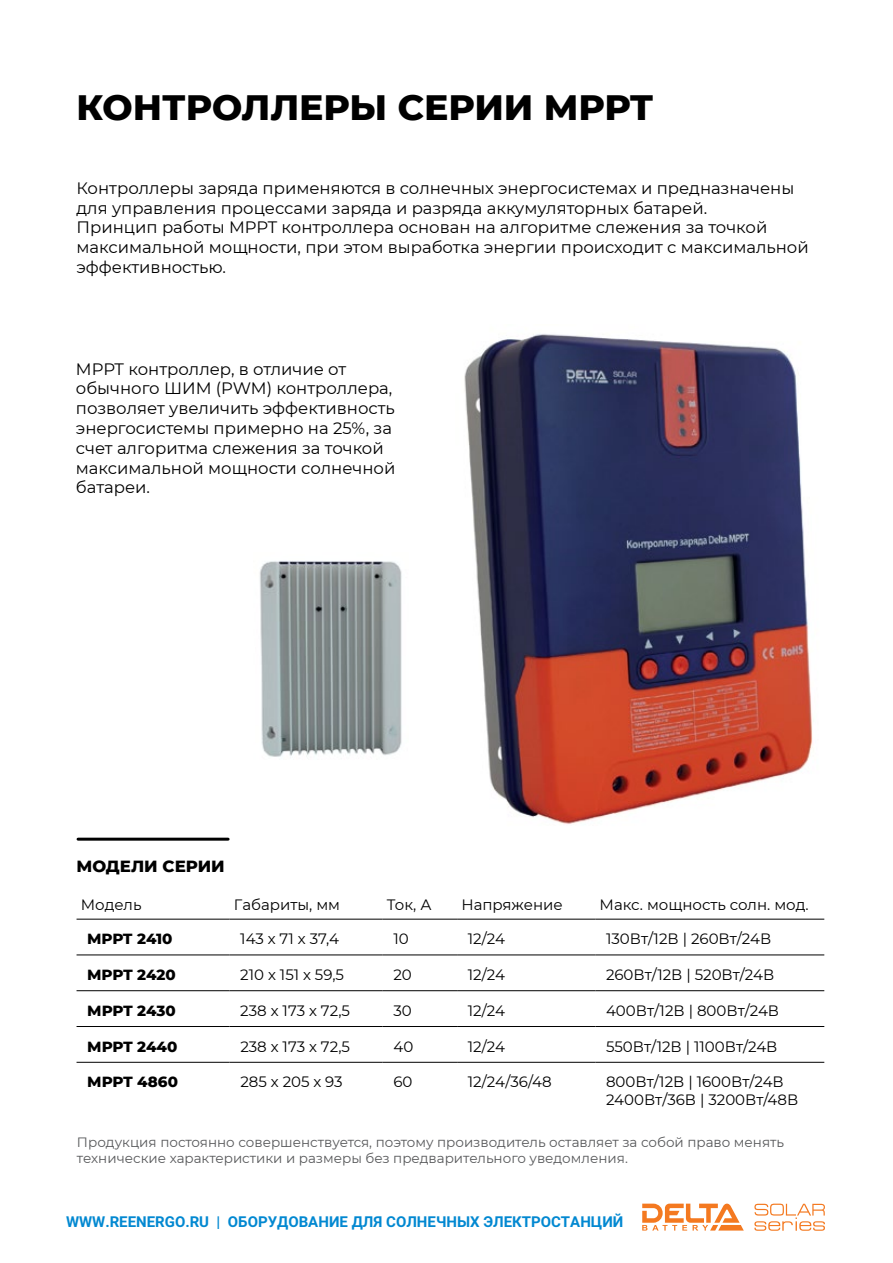
<style>
.page{position:relative;width:893px;height:1263px;background:#fff}
.page>*{position:absolute;margin:0;border:0;box-sizing:border-box;transform-origin:0 0}
.t1{font:800 36px "Montserrat";color:#000}
.t2{font:16.5px/19.8px "Montserrat";color:#000}
.t3{font:800 16.5px "Montserrat";color:#000}
.t4{font:15px/18px "Montserrat";color:#000}
.t5{font:700 15px "Roboto";color:#0288d1}
.t6{font:800 15px "Montserrat";letter-spacing:-.005em;color:#000}
.t7{font:13.5px/16.2px "Montserrat";color:#58595b}
</style>
<div class="page">
<svg style="left:642px;top:1203px;width:102px;height:27px"></svg>
<svg style="left:754px;top:1203px;width:71px;height:28px"></svg>
<img style="left:464px;top:334px;width:349px;height:490px">
<hr style="left:77px;top:919px;width:153px;height:1px;background:#000">
<hr style="left:230px;top:919px;width:153px;height:1px;background:#000">
<hr style="left:383px;top:919px;width:74px;height:1px;background:#000">
<hr style="left:457px;top:919px;width:138px;height:1px;background:#000">
<hr style="left:595px;top:919px;width:229px;height:1px;background:#000">
<hr style="left:77px;top:955px;width:153px;height:1px;background:#000">
<hr style="left:230px;top:955px;width:153px;height:1px;background:#000">
<hr style="left:383px;top:955px;width:74px;height:1px;background:#000">
<hr style="left:457px;top:955px;width:138px;height:1px;background:#000">
<hr style="left:595px;top:955px;width:229px;height:1px;background:#000">
<hr style="left:77px;top:990px;width:153px;height:1px;background:#000">
<hr style="left:230px;top:990px;width:153px;height:1px;background:#000">
<hr style="left:383px;top:990px;width:74px;height:1px;background:#000">
<hr style="left:457px;top:990px;width:138px;height:1px;background:#000">
<hr style="left:595px;top:990px;width:229px;height:1px;background:#000">
<hr style="left:77px;top:1026px;width:153px;height:1px;background:#000">
<hr style="left:230px;top:1026px;width:153px;height:1px;background:#000">
<hr style="left:383px;top:1026px;width:74px;height:1px;background:#000">
<hr style="left:457px;top:1026px;width:138px;height:1px;background:#000">
<hr style="left:595px;top:1026px;width:229px;height:1px;background:#000">
<hr style="left:77px;top:1062px;width:153px;height:1px;background:#000">
<hr style="left:230px;top:1062px;width:153px;height:1px;background:#000">
<hr style="left:383px;top:1062px;width:74px;height:1px;background:#000">
<hr style="left:457px;top:1062px;width:138px;height:1px;background:#000">
<hr style="left:595px;top:1062px;width:229px;height:1px;background:#000">
<hr style="left:78px;top:838px;width:150px;height:3px;background:#000">
<img style="left:260px;top:561px;width:142px;height:196px">
<h1 class="t1" style="left:77px;top:81px;width:578px">КОНТРОЛЛЕРЫ СЕРИИ МРРТ</h1>
<p class="t2" style="left:77px;top:178px;width:734px">Контроллеры заряда применяются в солнечных энергосистемах и предназначены для управления процессами заряда и разряда аккумуляторных батарей.<br>Принцип работы MPPT контроллера основан на алгоритме слежения за точкой максимальной мощности, при этом выработка энергии происходит с максимальной эффективностью.</p>
<p class="t2" style="left:76px;top:358px;width:321px">MPPT контроллер, в отличие от обычного ШИМ (PWM) контроллера, позволяет увеличить эффективность энергосистемы примерно на 25%, за счет алгоритма слежения за точкой максимальной мощности солнечной батареи.</p>
<p class="t3" style="left:77px;top:854px;width:150px">МОДЕЛИ СЕРИИ</p>
<p class="t4" style="left:81px;top:895px;width:62px">Модель</p>
<p class="t4" style="left:234px;top:895px;width:108px">Габариты, мм</p>
<p class="t4" style="left:387px;top:895px;width:46px">Ток, А</p>
<p class="t4" style="left:461px;top:895px;width:103px">Напряжение</p>
<p class="t4" style="left:600px;top:895px;width:211px">Макс. мощность солн. мод.</p>
<p class="t6" style="left:87px;top:928px;width:87px">МРРТ 2410</p>
<p class="t4" style="left:240px;top:929px;width:100px">143 х 71 х 37,4</p>
<p class="t4" style="left:393px;top:929px;width:17px">10</p>
<p class="t4" style="left:468px;top:929px;width:39px">12/24</p>
<p class="t4" style="left:606px;top:929px;width:167px">130Вт/12В | 260Вт/24В</p>
<p class="t6" style="left:87px;top:964px;width:90px">МРРТ 2420</p>
<p class="t4" style="left:240px;top:965px;width:105px">210 х 151 х 59,5</p>
<p class="t4" style="left:393px;top:965px;width:20px">20</p>
<p class="t4" style="left:468px;top:965px;width:39px">12/24</p>
<p class="t4" style="left:606px;top:965px;width:170px">260Вт/12В | 520Вт/24В</p>
<p class="t6" style="left:87px;top:999px;width:90px">МРРТ 2430</p>
<p class="t4" style="left:240px;top:1001px;width:111px">238 х 173 х 72,5</p>
<p class="t4" style="left:393px;top:1001px;width:20px">30</p>
<p class="t4" style="left:468px;top:1001px;width:39px">12/24</p>
<p class="t4" style="left:606px;top:1001px;width:175px">400Вт/12В | 800Вт/24В</p>
<p class="t6" style="left:87px;top:1035px;width:92px">МРРТ 2440</p>
<p class="t4" style="left:240px;top:1037px;width:111px">238 х 173 х 72,5</p>
<p class="t4" style="left:393px;top:1037px;width:21px">40</p>
<p class="t4" style="left:468px;top:1037px;width:39px">12/24</p>
<p class="t4" style="left:606px;top:1037px;width:173px">550Вт/12В | 1100Вт/24В</p>
<p class="t6" style="left:87px;top:1071px;width:92px">МРРТ 4860</p>
<p class="t4" style="left:240px;top:1072px;width:104px">285 х 205 х 93</p>
<p class="t4" style="left:393px;top:1072px;width:21px">60</p>
<p class="t4" style="left:468px;top:1072px;width:86px">12/24/36/48</p>
<p class="t4" style="left:606px;top:1072px;width:194px">800Вт/12В | 1600Вт/24В<br>2400Вт/36В | 3200Вт/48В</p>
<p class="t7" style="left:77px;top:1134px;width:709px">Продукция постоянно совершенствуется, поэтому производитель оставляет за собой право менять технические характеристики и размеры без предварительного уведомления.</p>
<p class="t5" style="left:66px;top:1213px;width:559px">WWW.REENERGO.RU | ОБОРУДОВАНИЕ ДЛЯ СОЛНЕЧНЫХ ЭЛЕКТРОСТАНЦИЙ</p>
</div>
